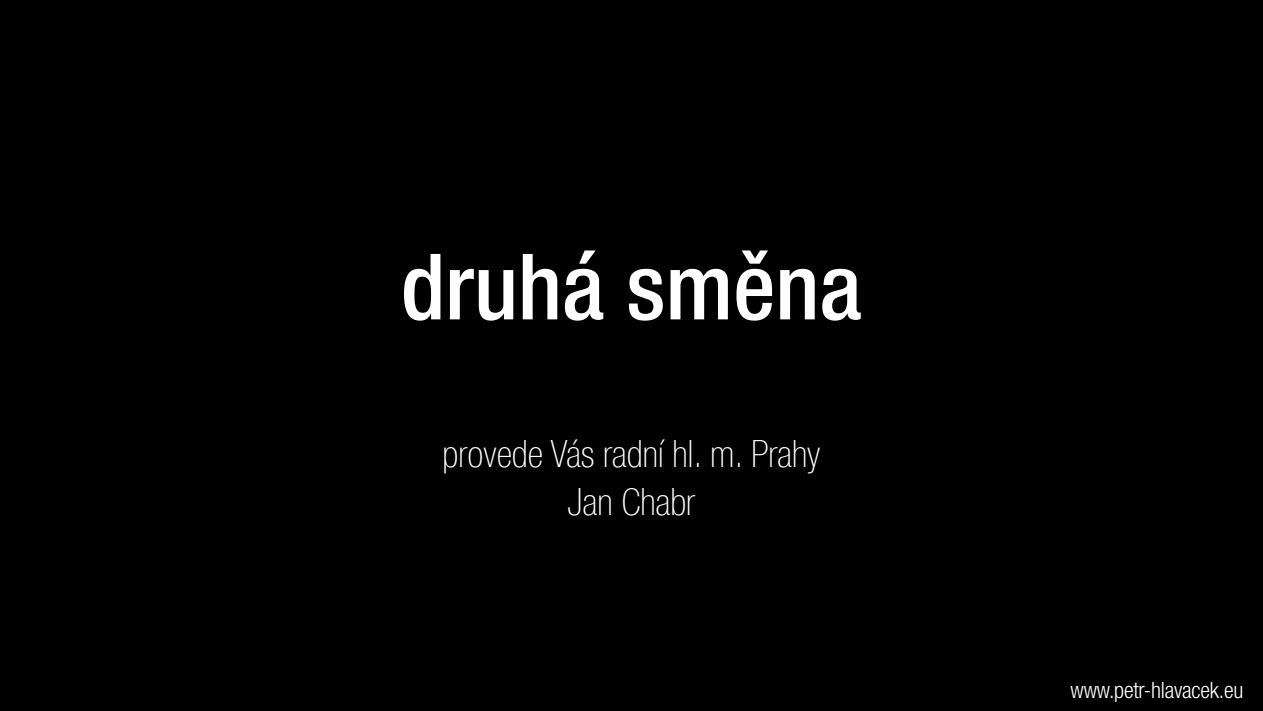
<style>
.page{position:relative;width:1263px;height:711px;background:#fff}
.page>*{position:absolute;margin:0;border:0;box-sizing:border-box;transform-origin:0 0}
.t1{font:500 condensed 91.5px "Helvetica Neue LT Com";color:#fff}
.t2{font:100 condensed 37.5px "Helvetica Neue LT Com";color:#fff}
.t3{font:300 condensed 22.5px "Helvetica Neue LT Com";letter-spacing:-.01em;color:#fff}
</style>
<div class="page">
<div style="left:1px;top:1px;width:1261px;height:708px;background:#000"></div>
<p class="t1" style="left:401px;top:232px;width:462px">druhá směna</p>
<p class="t2" style="left:442px;top:432px;width:379px">provede Vás radní hl. m. Prahy</p>
<p class="t2" style="left:568px;top:480px;width:129px">Jan Chabr</p>
<p class="t3" style="left:1070px;top:676px;width:174px">www.petr-hlavacek.eu</p>
</div>
